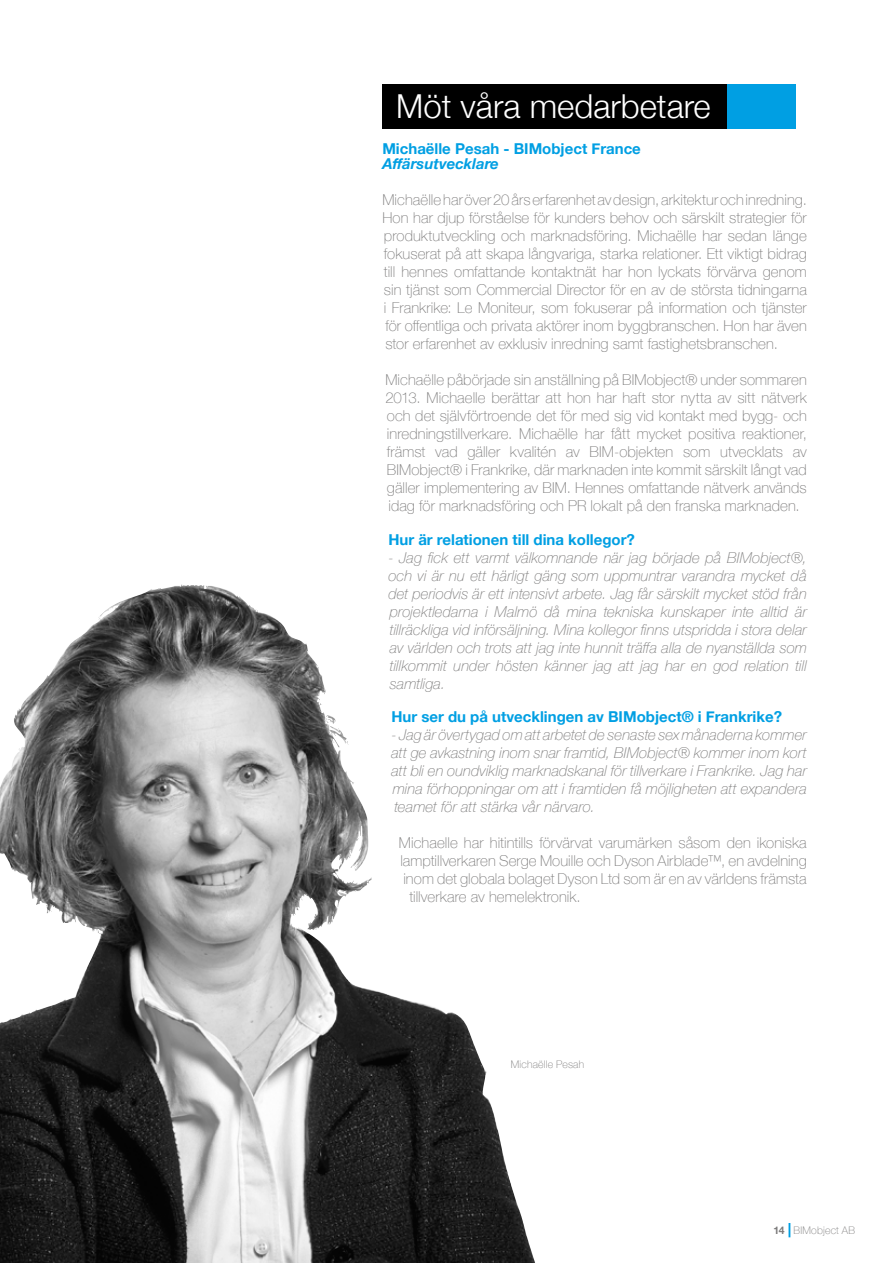
<style>
.page{position:relative;width:893px;height:1263px;background:#fff}
.page>*{position:absolute;margin:0;border:0;box-sizing:border-box;transform-origin:0 0}
.t1{font:300 33px "Helvetica Neue";color:#fff}
.t2{font:100 15px/18px "Helvetica Neue";letter-spacing:.005em;color:#7c7b7b;text-align:justify}
.t3{font:italic 100 15px/18px "Helvetica Neue";letter-spacing:.005em;color:#7c7b7b;text-align:justify}
.t4{font:700 15px "Helvetica Neue";color:#009fe3}
.t5{font:italic 700 15px "Helvetica Neue";color:#009fe3}
.t6{font:100 10.5px "Helvetica Neue";letter-spacing:.02em;color:#7c7b7b}
.s1{font-weight:700}
</style>
<div class="page">
<img style="left:0;top:584px;width:535px;height:679px">
<div style="left:383px;top:85px;width:345px;height:44px;background:#000"></div>
<div style="left:728px;top:85px;width:68px;height:44px;background:#009fe3"></div>
<svg style="left:788px;top:1223px;width:2px;height:14px"></svg>
<h1 class="t1" style="left:396px;top:80px;width:316px">Möt våra medarbetare</h1>
<p class="t4" style="left:382px;top:137px;width:260px">Michaëlle Pesah - BIMobject France</p>
<p class="t5" style="left:382px;top:152px;width:118px">Affärsutvecklare</p>
<p class="t2" style="left:382px;top:191px;width:426px">Michaëlle har över 20 års erfarenhet av design, arkitektur och inredning.<br>Hon har djup förståelse för kunders behov och särskilt strategier för produktutveckling och marknadsföring. Michaëlle har sedan länge fokuserat på att skapa långvariga, starka relationer. Ett viktigt bidrag till hennes omfattande kontaktnät har hon lyckats förvärva genom sin tjänst som Commercial Director för en av de största tidningarna i Frankrike: Le Moniteur, som fokuserar på information och tjänster för offentliga och privata aktörer inom byggbranschen. Hon har även stor erfarenhet av exklusiv inredning samt fastighetsbranschen.</p>
<p class="t2" style="left:385px;top:371px;width:423px">Michaëlle påbörjade sin anställning på BIMobject® under sommaren 2013. Michaelle berättar att hon har haft stor nytta av sitt nätverk och det självförtroende det för med sig vid kontakt med bygg- och inredningstillverkare. Michaëlle har fått mycket positiva reaktioner, främst vad gäller kvalitén av BIM-objekten som utvecklats av BIMobject® i Frankrike, där marknaden inte kommit särskilt långt vad gäller implementering av BIM. Hennes omfattande nätverk används idag för marknadsföring och PR lokalt på den franska marknaden.</p>
<p class="t4" style="left:388px;top:527px;width:248px">Hur är relationen till dina kollegor?</p>
<p class="t3" style="left:388px;top:548px;width:420px">- Jag fick ett varmt välkomnande när jag började på BIMobject®, och vi är nu ett härligt gäng som uppmuntrar varandra mycket då det periodvis är ett intensivt arbete. Jag får särskilt mycket stöd från projektledarna i Malmö då mina tekniska kunskaper inte alltid är tillräckliga vid införsäljning. Mina kollegor finns utspridda i stora delar av världen och trots att jag inte hunnit träffa alla de nyanställda som tillkommit under hösten känner jag att jag har en god relation till samtliga.</p>
<p class="t4" style="left:391px;top:704px;width:392px">Hur ser du på utvecklingen av BIMobject® i Frankrike?</p>
<p class="t3" style="left:391px;top:725px;width:417px">- Jag är övertygad om att arbetet de senaste sex månaderna kommer att ge avkastning inom snar framtid, BIMobject® kommer inom kort att bli en oundviklig marknadskanal för tillverkare i Frankrike. Jag har mina förhoppningar om att i framtiden få möjligheten att expandera teamet för att stärka vår närvaro.</p>
<p class="t2" style="left:399px;top:833px;width:409px">Michaelle har hitintills förvärvat varumärken såsom den ikoniska</p>
<p class="t2" style="left:400px;top:851px;width:408px">lamptillverkaren Serge Mouille och Dyson Airblade™, en avdelning</p>
<p class="t2" style="left:403px;top:869px;width:405px">inom det globala bolaget Dyson Ltd som är en av världens främsta</p>
<p class="t2" style="left:409px;top:887px;width:173px">tillverkare av hemelektronik.</p>
<p class="t6" style="left:511px;top:1056px;width:75px">Michaëlle Pesah</p>
<p class="t6" style="left:773px;top:1222px;width:83px"><span class="s1">14</span> BIMobject AB</p>
</div>
